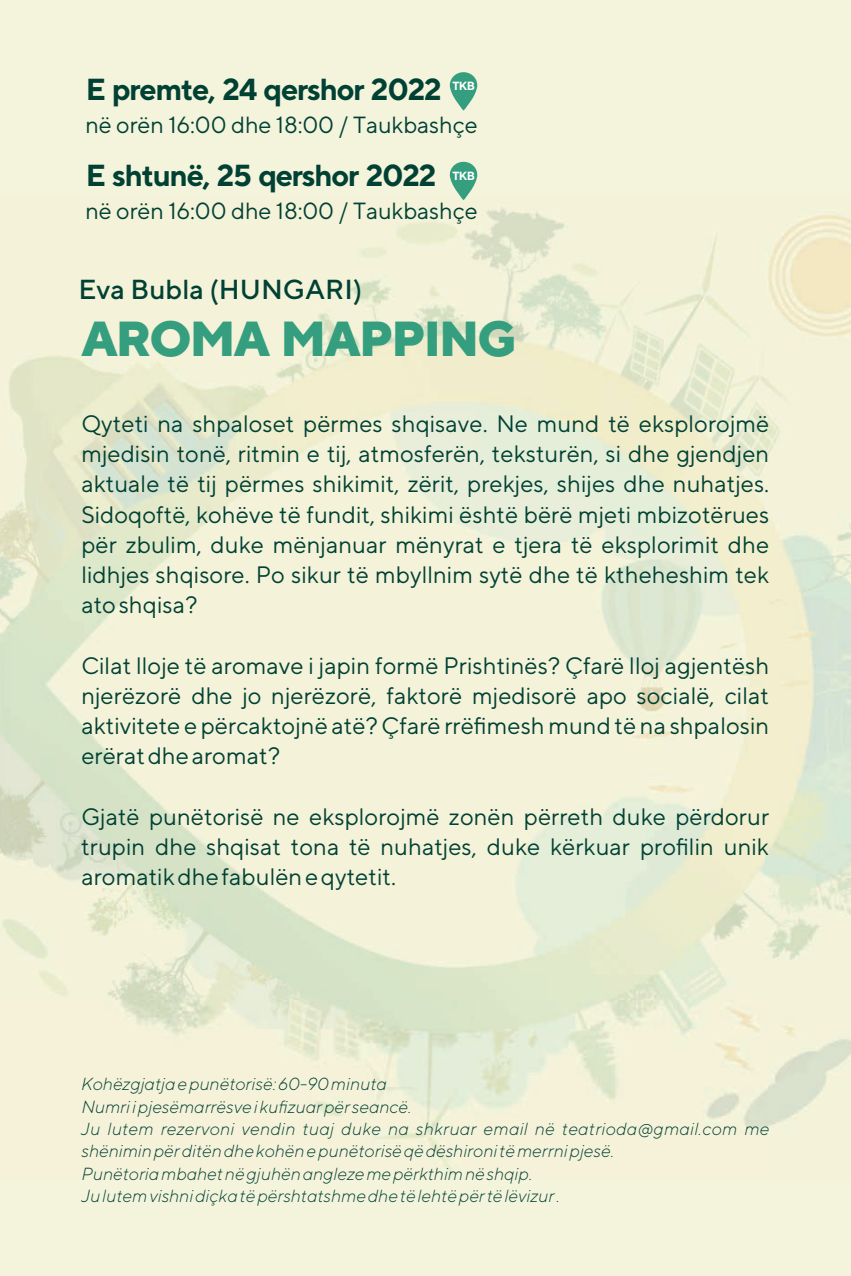
<style>
.page{position:relative;width:851px;height:1276px;background:#fff}
.page>*{position:absolute;margin:0;border:0;box-sizing:border-box;transform-origin:0 0}
.t1{font:800 49.25px "TT Norms";letter-spacing:-.035em;color:#349e7e}
.t2{font:700 30.5px "TT Norms";letter-spacing:-.04em;color:#004134}
.t3{font:500 27.5px "TT Norms";color:#004134}
.t4{font:23.75px/30.2px "TT Norms";color:#004134;text-align:justify}
.t5{font:23.5px "TT Norms";letter-spacing:-.005em;color:#004134}
.t6{font:italic 300 17.5px/22.2px "TT Norms";color:#004134}
.t7{font:700 11.75px "TT Norms";letter-spacing:-.04em;color:#fff}
</style>
<div class="page">
<div style="left:0;top:0;width:850px;height:1276px;background:#f4f4dc"></div>
<img style="left:0;top:208px;width:765px;height:792px">
<img style="left:765px;top:215px;width:85px;height:913px">
<img style="left:121px;top:1000px;width:646px;height:174px">
<svg style="left:450px;top:72px;width:27px;height:39px"></svg>
<svg style="left:450px;top:162px;width:27px;height:38px"></svg>
<p class="t2" style="left:86px;top:71px;width:357px">E premte, 24 qershor 2022</p>
<p class="t5" style="left:85px;top:110px;width:393px">në orën 16:00 dhe 18:00 / Taukbashçe</p>
<p class="t7" style="left:452px;top:79px;width:24px">TKB</p>
<p class="t2" style="left:86px;top:157px;width:352px">E shtunë, 25 qershor 2022</p>
<p class="t5" style="left:85px;top:196px;width:393px">në orën 16:00 dhe 18:00 / Taukbashçe</p>
<p class="t7" style="left:452px;top:169px;width:24px">TKB</p>
<p class="t3" style="left:79px;top:272px;width:285px">Eva Bubla (HUNGARI)</p>
<h1 class="t1" style="left:81px;top:309px;width:437px">AROMA MAPPING</h1>
<p class="t4" style="left:81px;top:408px;width:689px">Qyteti na shpaloset përmes shqisave. Ne mund të eksplorojmë mjedisin tonë, ritmin e tij, atmosferën, teksturën, si dhe gjendjen aktuale të tij përmes shikimit, zërit, prekjes, shijes dhe nuhatjes.<br>Sidoqoftë, kohëve të fundit, shikimi është bërë mjeti mbizotërues për zbulim, duke mënjanuar mënyrat e tjera të eksplorimit dhe lidhjes shqisore. Po sikur të mbyllnim sytë dhe të ktheheshim tek ato shqisa?</p>
<p class="t4" style="left:81px;top:650px;width:689px">Cilat lloje të aromave i japin formë Prishtinës? Çfarë lloj agjentësh njerëzorë dhe jo njerëzorë, faktorë mjedisorë apo socialë, cilat aktivitete e përcaktojnë atë? Çfarë rrëfimesh mund të na shpalosin erërat dhe aromat?</p>
<p class="t4" style="left:81px;top:801px;width:689px">Gjatë punëtorisë ne eksplorojmë zonën përreth duke përdorur trupin dhe shqisat tona të nuhatjes, duke kërkuar profilin unik aromatik dhe fabulën e qytetit.</p>
<p class="t6" style="left:81px;top:1072px;width:689px">Kohëzgjatja e punëtorisë: 60-90 minuta<br>Numri i pjesëmarrësve i kufizuar për seancë.<br>Ju lutem rezervoni vendin tuaj duke na shkruar email në teatrioda@gmail.com me shënimin për ditën dhe kohën e punëtorisë që dëshironi të merrni pjesë.<br>Punëtoria mbahet në gjuhën angleze me përkthim në shqip.<br>Ju lutem vishni diçka të përshtatshme dhe të lehtë për të lëvizur .</p>
</div>
